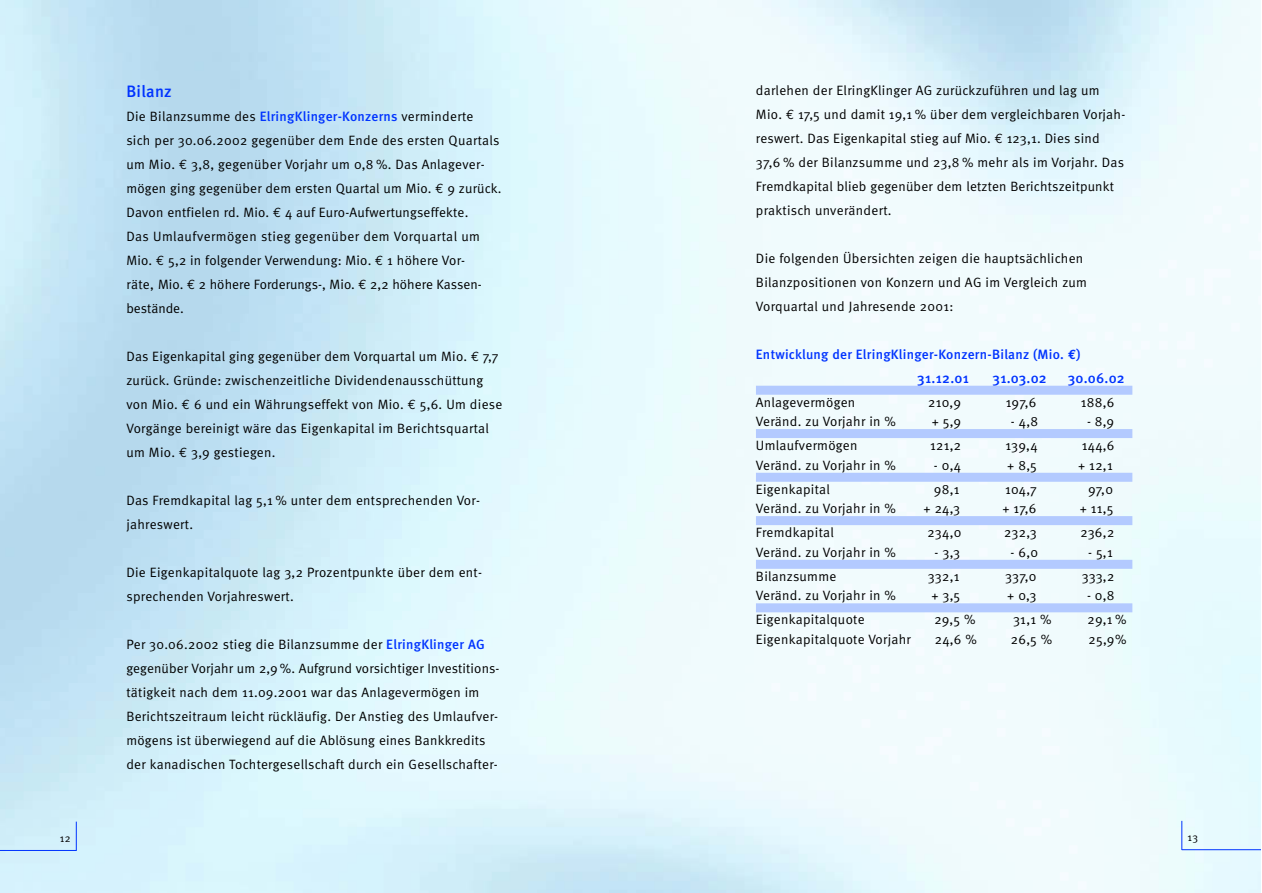
<style>
.page{position:relative;width:1262px;height:893px;background:#fff}
.page>*{position:absolute;margin:0;border:0;box-sizing:border-box;transform-origin:0 0}
.t1{font:500 16.5px "Meta";letter-spacing:.02em;color:#03f}
.t2{font:500 14.25px "Meta";letter-spacing:.02em;color:#03f}
.t3{font:13.5px/24px "Meta Normal";letter-spacing:.02em;color:#000}
.t4{font:500 13.5px "Meta";letter-spacing:.02em;color:#03f}
.t5{font:10.8px "Meta Normal";color:#000}
.s1{font-family:"Meta";font-weight:500;color:#03f}
.s2{font-family:"Euro Mono"}
.s3{font-family:"Euro Mono";font-weight:700}
</style>
<div class="page">
<div style="left:756px;top:386px;width:376px;height:8px;background:#b3caff"></div>
<div style="left:756px;top:429px;width:376px;height:9px;background:#b3caff"></div>
<div style="left:756px;top:472px;width:376px;height:10px;background:#b3caff"></div>
<div style="left:756px;top:516px;width:376px;height:9px;background:#b3caff"></div>
<div style="left:756px;top:560px;width:376px;height:8px;background:#b3caff"></div>
<div style="left:756px;top:603px;width:376px;height:9px;background:#b3caff"></div>
<hr style="left:1181px;top:849px;width:79px;height:1px;background:#03f">
<svg style="left:1181px;top:820px;width:1px;height:29px"></svg>
<hr style="left:1px;top:850px;width:76px;height:1px;background:#03f">
<svg style="left:76px;top:821px;width:1px;height:29px"></svg>
<p class="t5" style="left:60px;top:834px;width:12px">12</p>
<p class="t1" style="left:126px;top:85px;width:47px">Bilanz</p>
<p class="t3" style="left:126px;top:105px;width:377px">Die Bilanzsumme des <span class="s1">ElringKlinger-Konzerns</span> verminderte<br>sich per 30.06.2002 gegenüber dem Ende des ersten Quartals um Mio. <span class="s2">€</span> 3,8, gegenüber Vorjahr um 0,8 %. Das Anlagever&shy;mögen ging gegenüber dem ersten Quartal um Mio. <span class="s2">€</span> 9 zurück.<br>Davon entfielen rd. Mio. <span class="s2">€</span> 4 auf Euro-Aufwertungseffekte.<br>Das Umlaufvermögen stieg gegenüber dem Vorquartal um Mio. <span class="s2">€</span> 5,2 in folgender Verwendung: Mio. <span class="s2">€</span> 1 höhere Vor-<br>räte, Mio. <span class="s2">€</span> 2 höhere Forderungs-, Mio. <span class="s2">€</span> 2,2 höhere Kassen&shy;bestände.</p>
<p class="t3" style="left:126px;top:345px;width:377px">Das Eigenkapital ging gegenüber dem Vorquartal um Mio. <span class="s2">€</span> 7,7 zurück. Gründe: zwischenzeitliche Dividendenausschüttung von Mio. <span class="s2">€</span> 6 und ein Währungseffekt von Mio. <span class="s2">€</span> 5,6. Um diese Vorgänge bereinigt wäre das Eigenkapital im Berichtsquartal um Mio. <span class="s2">€</span> 3,9 gestiegen.</p>
<p class="t3" style="left:126px;top:489px;width:355px">Das Fremdkapital lag 5,1 % unter dem entsprechenden Vor&shy;jahreswert.</p>
<p class="t3" style="left:126px;top:561px;width:357px">Die Eigenkapitalquote lag 3,2 Prozentpunkte über dem ent&shy;sprechenden Vorjahreswert.</p>
<p class="t3" style="left:126px;top:633px;width:374px">Per 30.06.2002 stieg die Bilanzsumme der <span class="s1">ElringKlinger AG </span>gegenüber Vorjahr um 2,9 %. Aufgrund vorsichtiger Investitions&shy;tätigkeit nach dem 11.09.2001 war das Anlagevermögen im Berichtszeitraum leicht rückläufig. Der Anstieg des Umlaufver&shy;mögens ist überwiegend auf die Ablösung eines Bankkredits der kanadischen Tochtergesellschaft durch ein Gesellschafter-</p>
<p class="t3" style="left:756px;top:79px;width:371px">darlehen der ElringKlinger AG zurückzuführen und lag um Mio. <span class="s2">€</span> 17,5 und damit 19,1 % über dem vergleichbaren Vorjah&shy;reswert. Das Eigenkapital stieg auf Mio. <span class="s2">€</span> 123,1. Dies sind 37,6 % der Bilanzsumme und 23,8 % mehr als im Vorjahr. Das Fremdkapital blieb gegenüber dem letzten Berichtszeitpunkt praktisch unverändert.</p>
<p class="t3" style="left:756px;top:247px;width:333px">Die folgenden Übersichten zeigen die hauptsächlichen<br>Bilanzpositionen von Konzern und AG im Vergleich zum<br>Vorquartal und Jahresende 2001:</p>
<p class="t4" style="left:756px;top:349px;width:326px">Entwicklung der ElringKlinger-Konzern-Bilanz (Mio. <span class="s3">€</span>)</p>
<p class="t2" style="left:917px;top:372px;width:53px">31.12.01</p>
<p class="t2" style="left:992px;top:372px;width:56px">31.03.02</p>
<p class="t2" style="left:1067px;top:372px;width:58px">30.06.02</p>
<p class="t3" style="left:756px;top:391px;width:101px">Anlagevermögen</p>
<p class="t3" style="left:928px;top:391px;width:34px">210,9</p>
<p class="t3" style="left:1005px;top:391px;width:32px">197,6</p>
<p class="t3" style="left:1081px;top:391px;width:35px">188,6</p>
<p class="t3" style="left:756px;top:410px;width:142px">Veränd. zu Vorjahr in %</p>
<p class="t3" style="left:931px;top:410px;width:31px">+ 5,9</p>
<p class="t3" style="left:1011px;top:410px;width:29px">- 4,8</p>
<p class="t3" style="left:1087px;top:410px;width:29px">- 8,9</p>
<p class="t3" style="left:756px;top:434px;width:103px">Umlaufvermögen</p>
<p class="t3" style="left:930px;top:434px;width:32px">121,2</p>
<p class="t3" style="left:1005px;top:434px;width:34px">139,4</p>
<p class="t3" style="left:1081px;top:434px;width:34px">144,6</p>
<p class="t3" style="left:756px;top:454px;width:142px">Veränd. zu Vorjahr in %</p>
<p class="t3" style="left:934px;top:454px;width:29px">- 0,4</p>
<p class="t3" style="left:1007px;top:454px;width:31px">+ 8,5</p>
<p class="t3" style="left:1078px;top:454px;width:36px">+ 12,1</p>
<p class="t3" style="left:756px;top:478px;width:75px">Eigenkapital</p>
<p class="t3" style="left:934px;top:478px;width:27px">98,1</p>
<p class="t3" style="left:1005px;top:478px;width:33px">104,7</p>
<p class="t3" style="left:1088px;top:478px;width:26px">97,0</p>
<p class="t3" style="left:756px;top:497px;width:142px">Veränd. zu Vorjahr in %</p>
<p class="t3" style="left:923px;top:497px;width:38px">+ 24,3</p>
<p class="t3" style="left:1002px;top:497px;width:35px">+ 17,6</p>
<p class="t3" style="left:1079px;top:497px;width:35px">+ 11,5</p>
<p class="t3" style="left:756px;top:521px;width:79px">Fremdkapital</p>
<p class="t3" style="left:927px;top:521px;width:35px">234,0</p>
<p class="t3" style="left:1004px;top:521px;width:34px">232,3</p>
<p class="t3" style="left:1080px;top:521px;width:35px">236,2</p>
<p class="t3" style="left:756px;top:541px;width:142px">Veränd. zu Vorjahr in %</p>
<p class="t3" style="left:934px;top:541px;width:27px">- 3,3</p>
<p class="t3" style="left:1010px;top:541px;width:29px">- 6,0</p>
<p class="t3" style="left:1088px;top:541px;width:26px">- 5,1</p>
<p class="t3" style="left:756px;top:565px;width:82px">Bilanzsumme</p>
<p class="t3" style="left:928px;top:565px;width:33px">332,1</p>
<p class="t3" style="left:1005px;top:565px;width:33px">337,0</p>
<p class="t3" style="left:1081px;top:565px;width:34px">333,2</p>
<p class="t3" style="left:756px;top:584px;width:142px">Veränd. zu Vorjahr in %</p>
<p class="t3" style="left:931px;top:584px;width:30px">+ 3,5</p>
<p class="t3" style="left:1007px;top:584px;width:31px">+ 0,3</p>
<p class="t3" style="left:1087px;top:584px;width:29px">- 0,8</p>
<p class="t3" style="left:756px;top:608px;width:110px">Eigenkapitalquote</p>
<p class="t3" style="left:934px;top:608px;width:43px">29,5 %</p>
<p class="t3" style="left:1013px;top:608px;width:40px">31,1 %</p>
<p class="t3" style="left:1087px;top:608px;width:40px">29,1 %</p>
<p class="t3" style="left:756px;top:628px;width:156px">Eigenkapitalquote Vorjahr</p>
<p class="t3" style="left:934px;top:628px;width:44px">24,6 %</p>
<p class="t3" style="left:1010px;top:628px;width:43px">26,5 %</p>
<p class="t3" style="left:1088px;top:628px;width:40px">25,9%</p>
<p class="t5" style="left:1187px;top:833px;width:12px">13</p>
</div>
